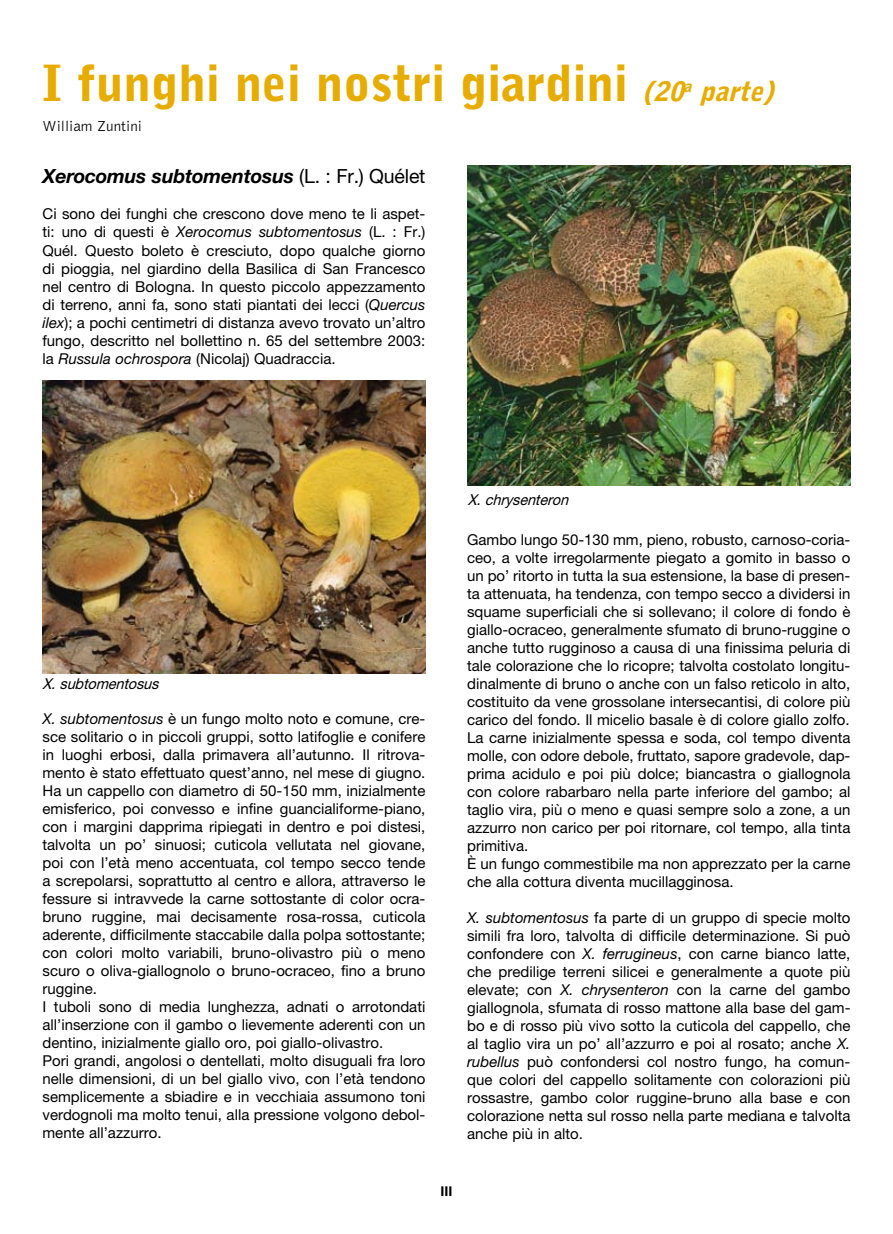
<style>
.page{position:relative;width:893px;height:1234px;background:#fff}
.page>*{position:absolute;margin:0;border:0;box-sizing:border-box;transform-origin:0 0}
.t1{font:900 49.5px "Bell Gothic";color:#e7ac00}
.t2{font:italic 700 19.5px "Helvetica Neue";letter-spacing:-.01em;color:#000}
.t3{font:15px/18px "Helvetica Neue";color:#000}
.t4{font:italic 15px "Helvetica Neue";color:#000;scale:.95 1}
.t5{font:300 15px "Bell Gothic";color:#000}
.t6{font:700 13.5px "Helvetica Neue";color:#000}
.s1{font-style:italic;font-size:27px}
.s2{font-weight:400;font-style:normal}
.s3{font-style:italic}
</style>
<div class="page">
<img style="left:43px;top:380px;width:382px;height:293px">
<img style="left:468px;top:165px;width:382px;height:320px">
<h1 class="t1" style="left:43px;top:54px;width:741px">I funghi nei nostri giardini <span class="s1">(20</span><sup>a</sup> <span class="s1">parte)</span></h1>
<p class="t5" style="left:43px;top:118px;width:101px">William Zuntini</p>
<h2 class="t2" style="left:43px;top:164px;width:384px">Xerocomus subtomentosus <span class="s2">(L. : Fr.) Quélet</span></h2>
<p class="t3" style="left:43px;top:205px;width:384px;text-align:justify">Ci sono dei funghi che crescono dove meno te li aspet&shy;ti: uno di questi è <span class="s3">Xerocomus subtomentosus</span> (L. : Fr.)<br>Quél. Questo boleto è cresciuto, dopo qualche giorno di pioggia, nel giardino della Basilica di San Francesco nel centro di Bologna. In questo piccolo appezzamento di terreno, anni fa, sono stati piantati dei lecci (<span class="s3">Quercus ilex</span>); a pochi centimetri di distanza avevo trovato un’altro fungo, descritto nel bollettino n. 65 del settembre 2003: la <span class="s3">Russula ochrospora</span> (Nicolaj) Quadraccia.</p>
<p class="t4" style="left:43px;top:674px;width:128px">X.subtomentosus</p>
<p class="t3" style="left:43px;top:709px;width:384px"><span class="s3">X. subtomentosus</span> è un fungo molto noto e comune, cre&shy;sce solitario o in piccoli gruppi, sotto latifoglie e conifere in luoghi erbosi, dalla primavera all’autunno. Il ritrova&shy;mento è stato effettuato quest’anno, nel mese di giugno.<br>Ha un cappello con diametro di 50-150 mm, inizialmente emisferico, poi convesso e infine guancialiforme-piano, con i margini dapprima ripiegati in dentro e poi distesi, talvolta un po’ sinuosi; cuticola vellutata nel giovane, poi con l’età meno accentuata, col tempo secco tende a screpolarsi, soprattutto al centro e allora, attraverso le fessure si intravvede la carne sottostante di color ocra&shy;bruno ruggine, mai decisamente rosa-rossa, cuticola aderente, difficilmente staccabile dalla polpa sottostante; con colori molto variabili, bruno-olivastro più o meno scuro o oliva-giallognolo o bruno-ocraceo, fino a bruno ruggine.<br>I tuboli sono di media lunghezza, adnati o arrotondati all’inserzione con il gambo o lievemente aderenti con un dentino, inizialmente giallo oro, poi giallo-olivastro.<br>Pori grandi, angolosi o dentellati, molto disuguali fra loro nelle dimensioni, di un bel giallo vivo, con l’età tendono semplicemente a sbiadire e in vecchiaia assumono toni verdognoli ma molto tenui, alla pressione volgono debol&shy;mente all’azzurro.</p>
<p class="t4" style="left:468px;top:490px;width:112px">X.chrysenteron</p>
<p class="t3" style="left:467px;top:530px;width:385px">Gambo lungo 50-130 mm, pieno, robusto, carnoso-coria&shy;ceo, a volte irregolarmente piegato a gomito in basso o un po’ ritorto in tutta la sua estensione, la base di presen&shy;ta attenuata, ha tendenza, con tempo secco a dividersi in squame superficiali che si sollevano; il colore di fondo è giallo-ocraceo, generalmente sfumato di bruno-ruggine o anche tutto rugginoso a causa di una finissima peluria di tale colorazione che lo ricopre; talvolta costolato longitu&shy;dinalmente di bruno o anche con un falso reticolo in alto, costituito da vene grossolane intersecantisi, di colore più carico del fondo. Il micelio basale è di colore giallo zolfo.<br>La carne inizialmente spessa e soda, col tempo diventa molle, con odore debole, fruttato, sapore gradevole, dap&shy;prima acidulo e poi più dolce; biancastra o giallognola con colore rabarbaro nella parte inferiore del gambo; al taglio vira, più o meno e quasi sempre solo a zone, a un azzurro non carico per poi ritornare, col tempo, alla tinta primitiva.<br>È un fungo commestibile ma non apprezzato per la carne che alla cottura diventa mucillagginosa.</p>
<p class="t3" style="left:467px;top:908px;width:385px;text-align:justify"><span class="s3">X. subtomentosus</span> fa parte di un gruppo di specie molto simili fra loro, talvolta di difficile determinazione. Si può confondere con <span class="s3">X. ferrugineus</span>, con carne bianco latte, che predilige terreni silicei e generalmente a quote più elevate; con <span class="s3">X. chrysenteron</span> con la carne del gambo giallognola, sfumata di rosso mattone alla base del gam&shy;bo e di rosso più vivo sotto la cuticola del cappello, che al taglio vira un po’ all’azzurro e poi al rosato; anche <span class="s3">X. rubellus</span> può confondersi col nostro fungo, ha comun&shy;que colori del cappello solitamente con colorazioni più rossastre, gambo color ruggine-bruno alla base e con colorazione netta sul rosso nella parte mediana e talvolta anche più in alto.</p>
<p class="t6" style="left:440px;top:1182px;width:13px">III</p>
</div>
